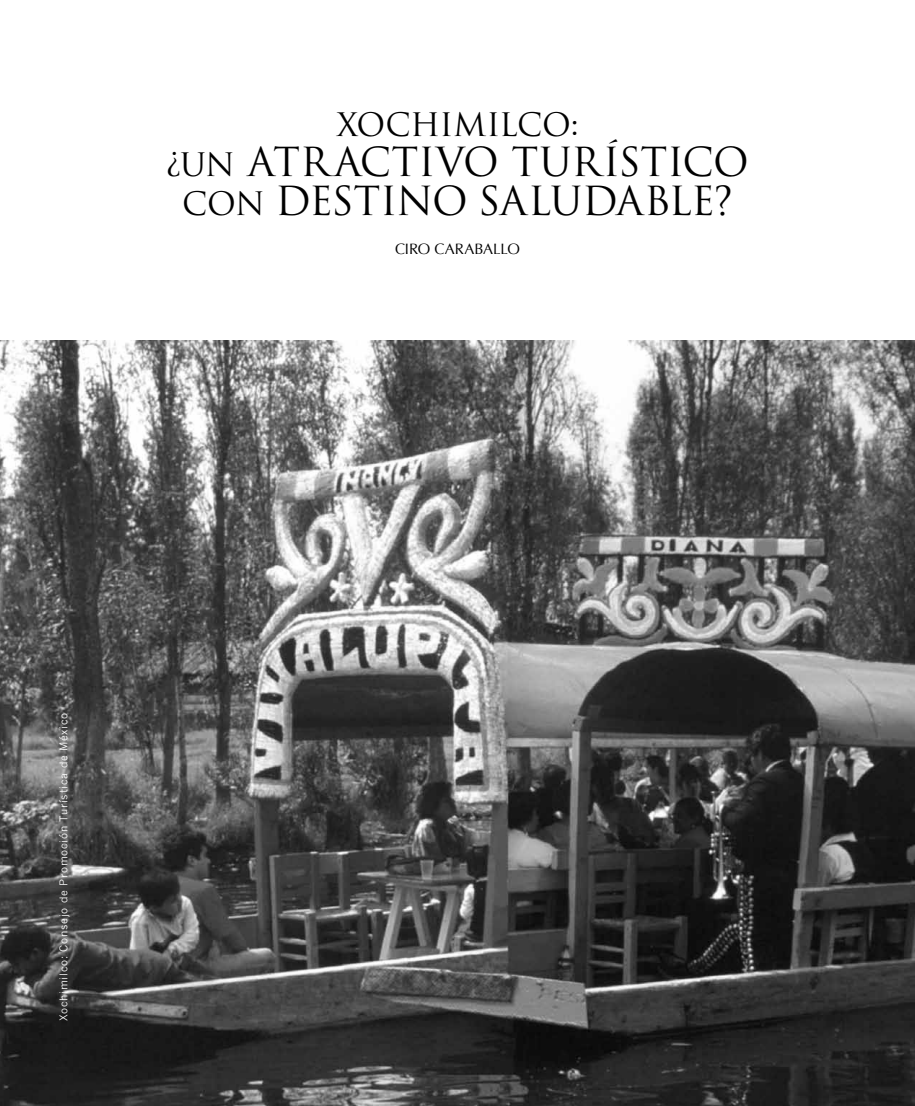
<style>
.page{position:relative;width:915px;height:1106px;background:#fff}
.page>*{position:absolute;margin:0;border:0;box-sizing:border-box;transform-origin:0 0}
.t1{font:39px/39px "Trajan Pro";letter-spacing:-.01em;color:#000;text-align:center}
.t2{font:31.5px "Trajan Pro";letter-spacing:-.02em;color:#000}
.t3{font:15px "Optima";letter-spacing:-.005em;color:#000}
.t4{font:10.5px "News Gothic";letter-spacing:.07em;color:#fff}
.s1{font-size:31.5px}
</style>
<div class="page">
<img style="left:0;top:340px;width:914px;height:766px">
<h2 class="t2" style="left:336px;top:105px;width:244px">XOCHIMILCO:</h2>
<h1 class="t1" style="left:166px;top:141px;width:584px"><span class="s1">¿UN</span> ATRACTIVO TURÍSTICO<br><span class="s1">CON</span> DESTINO SALUDABLE?</h1>
<h3 class="t3" style="left:395px;top:240px;width:126px">CIRO CARABALLO</h3>
<p class="t4" style="left:57px;top:1020px;width:310px;rotate:-90deg">Xochimilco: Consejo de Promoción Turística de México</p>
</div>
